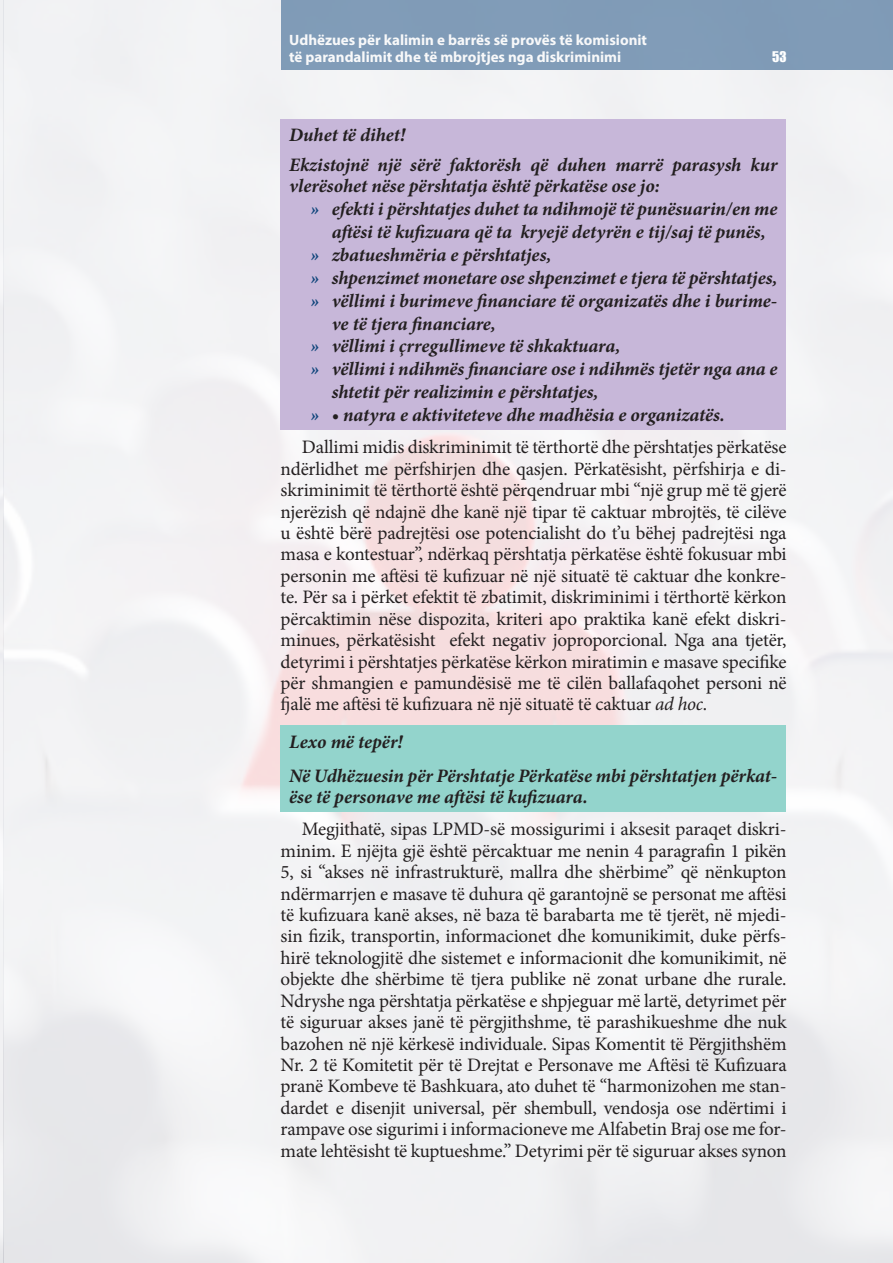
<style>
.page{position:relative;width:893px;height:1263px;background:#fff}
.page>*{position:absolute;margin:0;border:0;box-sizing:border-box;transform-origin:0 0}
.t1{font:19.05px/21.5px "Minion Pro";letter-spacing:-.01em;color:#231f20;text-align:justify}
.t2{font:italic 700 19.05px/30px "Minion Pro";letter-spacing:-.005em;color:#231f20}
.t3{font:700 15px/16.5px "Myriad Pro";color:#fff}
.t4{font:13.5px "Impact";color:#fff}
.s1{color:#0f457b}
.s2{font-style:italic}
</style>
<div class="page">
<div style="left:281px;top:0;width:612px;height:70px;background:#809bb7"></div>
<div style="left:281px;top:119px;width:505px;height:310px;background:#c7b7d9"></div>
<div style="left:281px;top:725px;width:505px;height:86px;background:#93d4cc"></div>
<p class="t3" style="left:289px;top:31px;width:359px">Udhëzues për kalimin e barrës së provës të komisionit të parandalimit dhe të mbrojtjes nga diskriminimi</p>
<p class="t4" style="left:772px;top:46px;width:16px">53</p>
<p class="t2" style="left:289px;top:120px;width:490px">Duhet të dihet!<br>Ekzistojnë një sërë faktorësh që duhen marrë parasysh kur</p>
<p class="t2" style="left:289px;top:171px;width:372px">vlerësohet nëse përshtatja është përkatëse ose jo:</p>
<p class="t2" style="left:310px;top:194px;width:468px"><span class="s1">»</span> efekti i përshtatjes duhet ta ndihmojë të punësuarin/en me</p>
<p class="t2" style="left:332px;top:217px;width:435px">aftësi të kufizuara që ta kryejë detyrën e tij/saj të punës,</p>
<p class="t2" style="left:310px;top:239px;width:242px"><span class="s1">»</span> zbatueshmëria e përshtatjes,</p>
<p class="t2" style="left:310px;top:262px;width:469px"><span class="s1">»</span> shpenzimet monetare ose shpenzimet e tjera të përshtatjes,</p>
<p class="t2" style="left:310px;top:285px;width:468px"><span class="s1">»</span> vëllimi i burimeve financiare të organizatës dhe i burime-</p>
<p class="t2" style="left:332px;top:308px;width:166px">ve të tjera financiare,</p>
<p class="t2" style="left:310px;top:331px;width:311px"><span class="s1">»</span> vëllimi i çrregullimeve të shkaktuara,</p>
<p class="t2" style="left:310px;top:354px;width:469px"><span class="s1">»</span> vëllimi i ndihmës financiare ose i ndihmës tjetër nga ana e</p>
<p class="t2" style="left:332px;top:377px;width:268px">shtetit për realizimin e përshtatjes,</p>
<p class="t2" style="left:310px;top:400px;width:416px"><span class="s1">»</span> • natyra e aktiviteteve dhe madhësia e organizatës.</p>
<p class="t1" style="left:281px;top:437px;width:508px;text-indent:21px">Dallimi midis diskriminimit të tërthortë dhe përshtatjes përkatëse ndërlidhet me përfshirjen dhe qasjen. Përkatësisht, përfshirja e di&shy;skriminimit të tërthortë është përqendruar mbi “një grup më të gjerë njerëzish që ndajnë dhe kanë një tipar të caktuar mbrojtës, të cilëve u është bërë padrejtësi ose potencialisht do t’u bëhej padrejtësi nga masa e kontestuar”, ndërkaq përshtatja përkatëse është fokusuar mbi personin me aftësi të kufizuar në një situatë të caktuar dhe konkre&shy;te. Për sa i përket efektit të zbatimit, diskriminimi i tërthortë kërkon përcaktimin nëse dispozita, kriteri apo praktika kanë efekt diskri&shy;minues, përkatësisht efekt negativ joproporcional. Nga ana tjetër, detyrimi i përshtatjes përkatëse kërkon miratimin e masave specifike për shmangien e pamundësisë me të cilën ballafaqohet personi në fjalë me aftësi të kufizuara në një situatë të caktuar <span class="s2">ad hoc</span>.</p>
<p class="t2" style="left:289px;top:724px;width:490px;line-height:34.2px">Lexo më tepër!<br>Në Udhëzuesin për Përshtatje Përkatëse mbi përshtatjen përkat-</p>
<p class="t2" style="left:289px;top:781px;width:300px">ëse të personave me aftësi të kufizuara.</p>
<p class="t1" style="left:281px;top:819px;width:508px;text-indent:21px">Megjithatë, sipas LPMD-së mossigurimi i aksesit paraqet diskri&shy;minim. E njëjta gjë është përcaktuar me nenin 4 paragrafin 1 pikën 5, si “akses në infrastrukturë, mallra dhe shërbime” që nënkupton ndërmarrjen e masave të duhura që garantojnë se personat me aftësi të kufizuara kanë akses, në baza të barabarta me të tjerët, në mjedi&shy;sin fizik, transportin, informacionet dhe komunikimit, duke përfs&shy;hirë teknologjitë dhe sistemet e informacionit dhe komunikimit, në objekte dhe shërbime të tjera publike në zonat urbane dhe rurale.<br>Ndryshe nga përshtatja përkatëse e shpjeguar më lartë, detyrimet për të siguruar akses janë të përgjithshme, të parashikueshme dhe nuk bazohen në një kërkesë individuale. Sipas Komentit të Përgjithshëm Nr. 2 të Komitetit për të Drejtat e Personave me Aftësi të Kufizuara pranë Kombeve të Bashkuara, ato duhet të “harmonizohen me stan&shy;dardet e disenjit universal, për shembull, vendosja ose ndërtimi i rampave ose sigurimi i informacioneve me Alfabetin Braj ose me for&shy;mate lehtësisht të kuptueshme.” Detyrimi për të siguruar akses synon</p>
</div>
